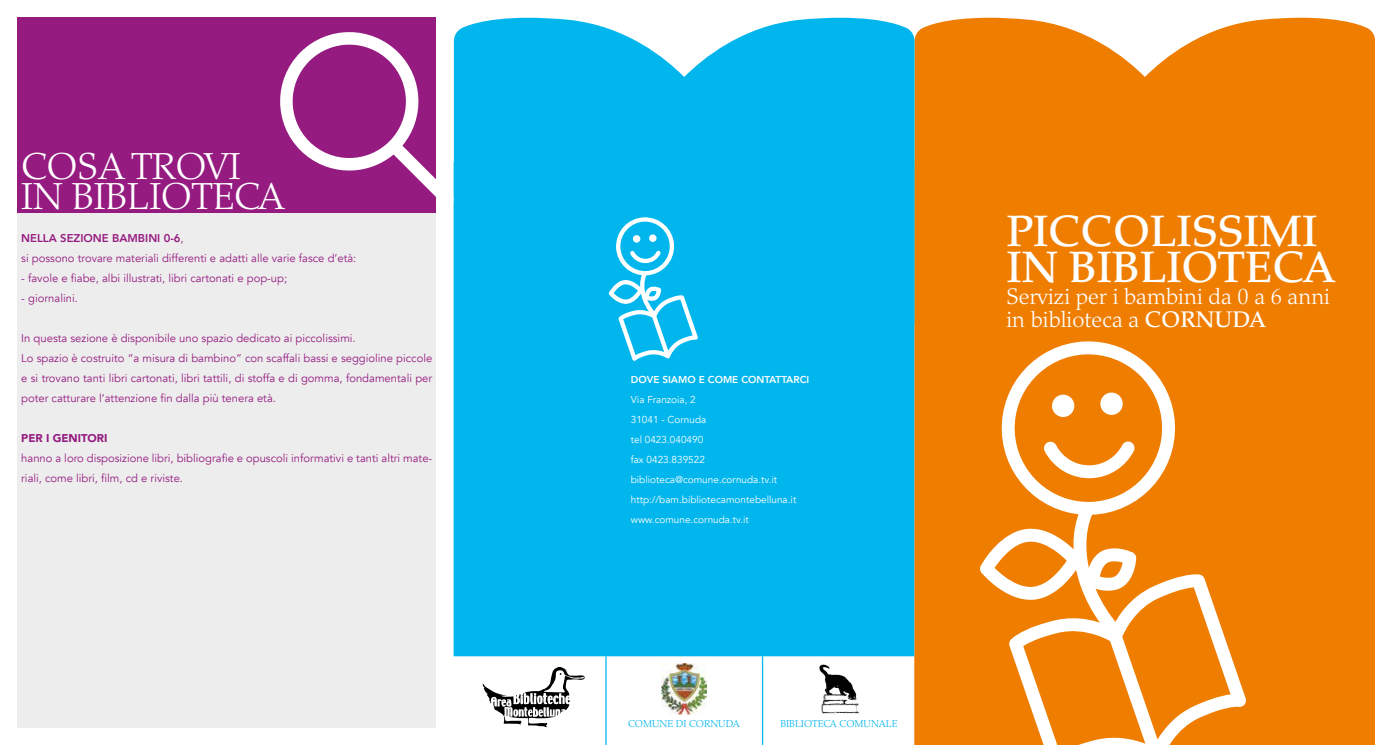
<style>
.page{position:relative;width:1375px;height:745px;background:#fff}
.page>*{position:absolute;margin:0;border:0;box-sizing:border-box;transform-origin:0 0}
.t1{font:500 43.75px/35px "Palatino";color:#fff}
.t2{font:300 37.5px/30px "Palatino";color:#fff}
.t3{font:300 22.5px/22.5px "Palatino";color:#fff}
.t4{font:11.25px/20px "Avenir";color:#951b81}
.t5{font:800 11.25px "Avenir";color:#951b81}
.t6{font:900 11.25px "Avenir";color:#951b81}
.t7{font:10px/20px "Avenir";color:#fff}
.t8{font:300 10px "Palatino";color:#00b6ed}
.t9{font:800 10px "Avenir";color:#fff}
.s1{font-weight:800}
.s2{font-weight:500}
</style>
<div class="page">
<div style="left:914px;top:18px;width:461px;height:726px;background:#ef7d00"></div>
<div style="left:454px;top:18px;width:460px;height:638px;background:#00b6ed"></div>
<div style="left:18px;top:213px;width:418px;height:513px;background:#ededed"></div>
<div style="left:18px;top:18px;width:418px;height:195px;background:#951b81"></div>
<svg style="left:979px;top:339px;width:267px;height:405px"></svg>
<svg style="left:280px;top:32px;width:174px;height:174px"></svg>
<svg style="left:609px;top:216px;width:89px;height:144px"></svg>
<svg style="left:482px;top:667px;width:103px;height:59px"></svg>
<hr style="left:605px;top:656px;width:2px;height:88px;background:#00b6ed">
<hr style="left:762px;top:656px;width:1px;height:88px;background:#00b6ed">
<img style="left:662px;top:663px;width:44px;height:50px">
<img style="left:819px;top:664px;width:40px;height:49px">
<h2 class="t2" style="left:21px;top:152px;width:265px">COSA TROVI<br>IN BIBLIOTECA</h2>
<p class="t5" style="left:21px;top:227px;width:67px">NELLA SEZIONE</p>
<p class="t4" style="left:21px;top:228px;width:337px;text-indent:91px"><span class="s1">BAM BINI 0-6</span>,<br>si possono trovare materiali differenti e adatti alle varie fasce d’età:</p>
<p class="t4" style="left:21px;top:268px;width:267px">- favole e fiabe, albi illustrati, libri cartonati e pop-up;</p>
<p class="t4" style="left:21px;top:288px;width:58px">- giornalini.</p>
<p class="t4" style="left:21px;top:328px;width:413px">In questa sezione è disponibile uno spazio dedicato ai piccolissimi.<br>Lo spazio è costruito “a misura di bambino” con scaffali bassi e seggioline piccole e si trovano tanti libri cartonati, libri tattili, di stoffa e di gomma, fondamentali per poter catturare l’attenzione fin dalla più tenera età.</p>
<p class="t6" style="left:21px;top:428px;width:88px">PER I GENITORI</p>
<p class="t4" style="left:21px;top:448px;width:413px">hanno a loro disposizione libri, bibliografie e opuscoli informativi e tanti altri mate&shy;riali, come libri, film, cd e riviste.</p>
<p class="t9" style="left:631px;top:369px;width:180px">DOVE SIAMO E COME CONTATTARCI</p>
<p class="t7" style="left:631px;top:389px;width:167px">Via Franzoia, 2<br>31041 - Cornuda<br>tel 0423.040490<br>fax 0423.839522 biblioteca@comune.cornuda.tv.it http://bam.bibliotecamontebelluna.it www.comune.cornuda.tv.it</p>
<p class="t8" style="left:628px;top:717px;width:70px">COMUNE DI CORN</p>
<p class="t8" style="left:718px;top:717px;width:21px">UDA</p>
<p class="t8" style="left:780px;top:717px;width:7px">BIBLIOTECA</p>
<p class="t8" style="left:839px;top:717px;width:39px">CO MUNALE</p>
<h1 class="t1" style="left:1006px;top:215px;width:331px">PICCOLISSIMI<br>IN BIBLIOTECA</h1>
<h3 class="t3" style="left:1006px;top:285px;width:325px">SERVIZI PER I BAMBINI DA 0 A 6 ANNI<br>IN BIBLIOTECA A <span class="s2">CORNUDA</span></h3>
</div>
